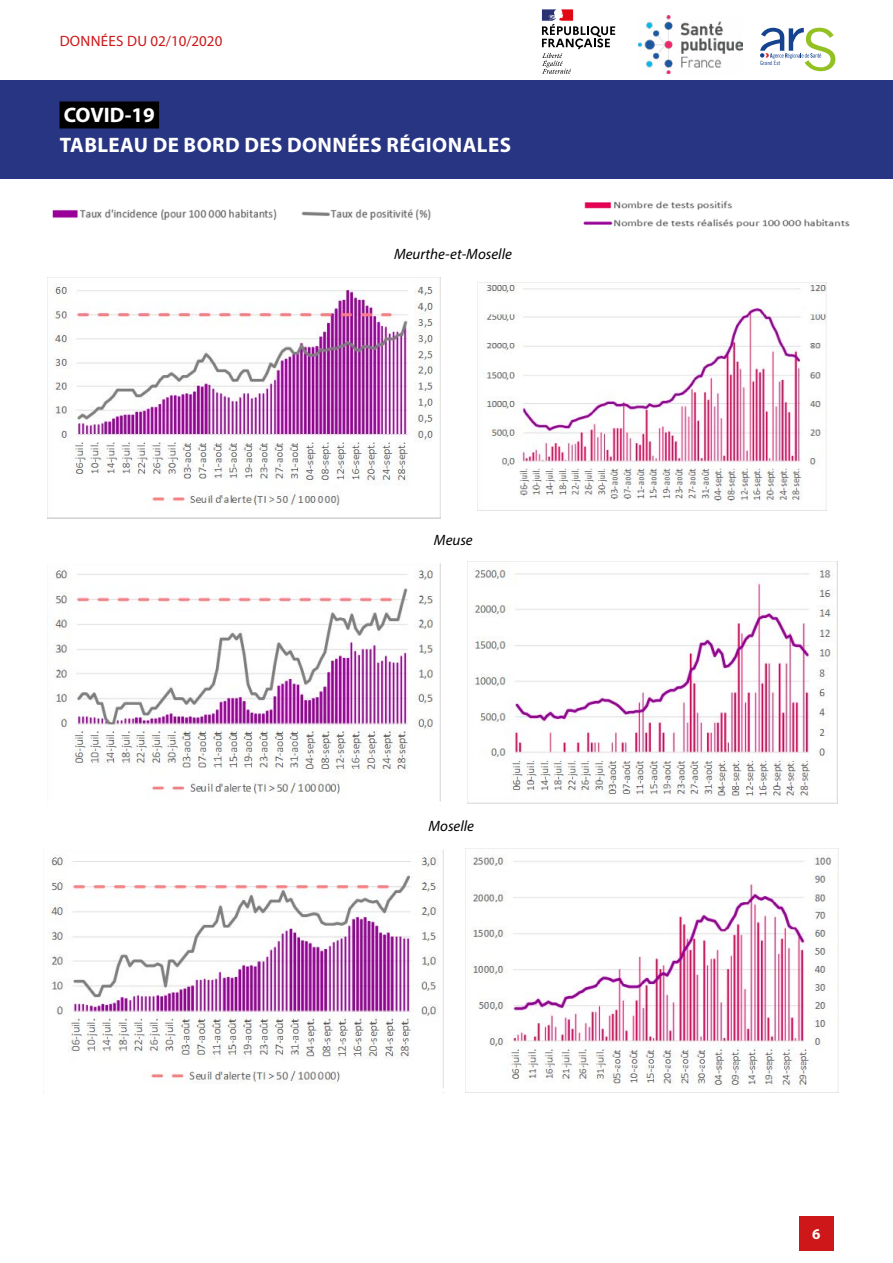
<style>
.page{position:relative;width:893px;height:1263px;background:#fff}
.page>*{position:absolute;margin:0;border:0;box-sizing:border-box;transform-origin:0 0}
.t1{font:700 21px/29.4px "Myriad Pro";letter-spacing:.02em;color:#fff}
.Legende{font:italic 15px "Myriad Pro";color:#000}
.t2{font:15px "Myriad Pro";letter-spacing:.02em;color:#cd1719}
.t3{font:700 15px "Myriad Pro";color:#fff}
.t4{font:5.85px "Trade Gothic LT Std Cn 18";color:#154390}
</style>
<div class="page">
<div style="left:0;top:80px;width:893px;height:99px;background:#283583"></div>
<div style="left:60px;top:101px;width:99px;height:27px;background:#000"></div>
<div style="left:799px;top:1216px;width:34px;height:34px;background:#cd1719"></div>
<img style="left:638px;top:15px;width:104px;height:59px">
<svg style="left:760px;top:28px;width:75px;height:43px"></svg>
<svg style="left:542px;top:9px;width:73px;height:65px"></svg>
<img style="left:52px;top:209px;width:379px;height:11px">
<img style="left:583px;top:201px;width:267px;height:28px">
<img style="left:47px;top:278px;width:393px;height:241px">
<img style="left:483px;top:283px;width:343px;height:221px">
<img style="left:53px;top:565px;width:388px;height:235px">
<img style="left:467px;top:562px;width:370px;height:242px">
<img style="left:49px;top:851px;width:395px;height:236px">
<img style="left:465px;top:848px;width:374px;height:244px">
<p class="t2" style="left:60px;top:31px;width:164px">DONNÉES DU 02/10/2020</p>
<p class="t1" style="left:60px;top:100px;width:453px">COVID-19<br>TABLEAU DE BORD DES DONNÉES RÉGIONALES</p>
<p class="Legende" style="left:394px;top:244px;width:119px">Meurthe-et-Moselle</p>
<p class="Legende" style="left:434px;top:531px;width:40px">Meuse</p>
<p class="Legende" style="left:428px;top:817px;width:47px">Moselle</p>
<p class="t4" style="left:760px;top:59px;width:22px">Grand Est</p>
<p class="t3" style="left:812px;top:1224px;width:10px">6</p>
</div>
